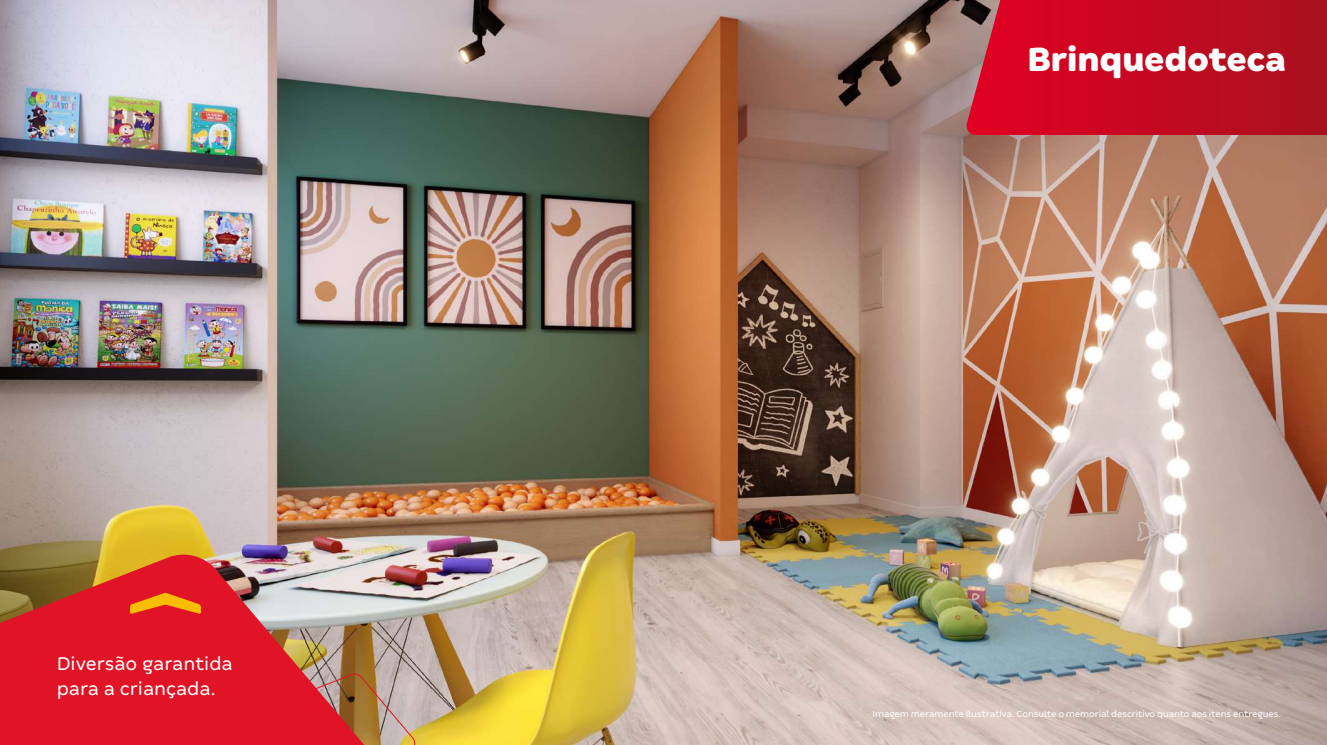
<style>
.page{position:relative;width:1327px;height:745px;background:#fff}
.page>*{position:absolute;margin:0;border:0;box-sizing:border-box;transform-origin:0 0}
.t1{font:900 36.88px "Tenda";letter-spacing:-.02em;color:#fff}
.t2{font:20.38px/24.5px "Tenda";color:#fff}
.t3{font:10px "Tenda";letter-spacing:-.015em;color:#fff}
</style>
<div class="page">
<img style="left:0;top:0;width:1327px;height:744px">
<svg style="left:965px;top:0;width:362px;height:135px;background:#c10d25"></svg>
<img style="left:0;top:550px;width:529px;height:194px">
<svg style="left:200px;top:672px;width:218px;height:72px;background:#cd4545"></svg>
<svg style="left:130px;top:592px;width:71px;height:21px"></svg>
<h2 class="t2" style="left:57px;top:650px;width:177px">Diversão garantida para a criançada.</h2>
<h1 class="t1" style="left:1027px;top:37px;width:260px">Brinquedoteca</h1>
<p class="t3" style="left:872px;top:708px;width:410px">Imagem meramente ilustrativa. Consulte o memorial descritivo quanto aos itens entregues.</p>
</div>
